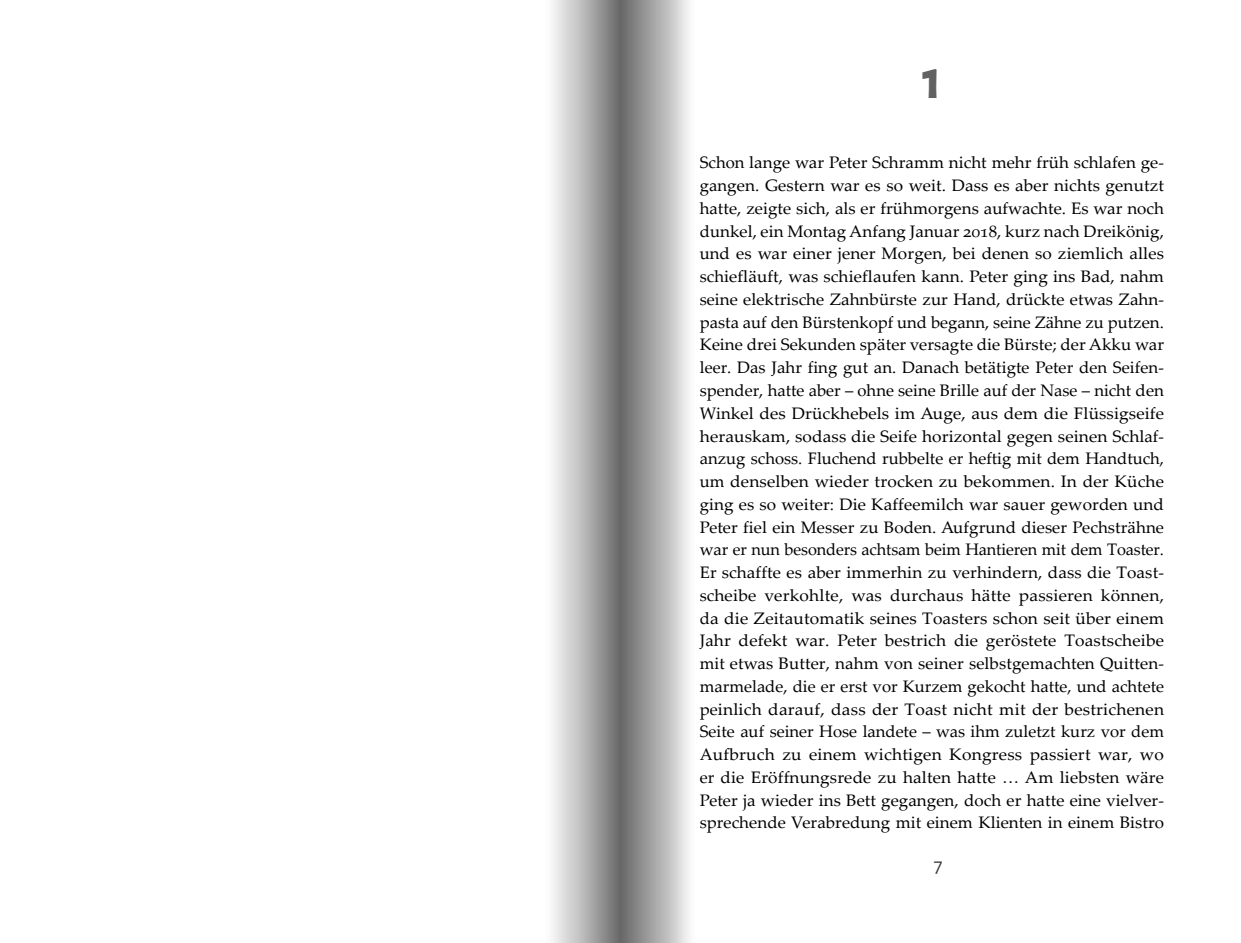
<style>
.page{position:relative;width:1241px;height:943px;background:#fff}
.page>*{position:absolute;margin:0;border:0;box-sizing:border-box;transform-origin:0 0}
.t1{font:800 49px "Alegreya Sans SC";color:#626262}
.t2{font:21px "Alegreya Sans SC";color:#3b3b3a}
.t3{font:16.62px/22.8px "Palatino Linotype";letter-spacing:.005em;color:#000;text-align:justify}
</style>
<div class="page">
<svg style="left:553px;top:0;width:136px;height:943px"></svg>
<h1 class="t1" style="left:922px;top:45px;width:20px">1</h1>
<p class="t3" style="left:699px;top:151px;width:465px">Schon lange war Peter Schramm nicht mehr früh schlafen ge&shy;gangen. Gestern war es so weit. Dass es aber nichts genutzt hatte, zeigte sich, als er frühmorgens aufwachte. Es war noch dunkel, ein Montag Anfang Januar 2018, kurz nach Dreikönig, und es war einer jener Morgen, bei denen so ziemlich alles schiefläuft, was schieflaufen kann. Peter ging ins Bad, nahm seine elektrische Zahnbürste zur Hand, drückte etwas Zahn&shy;pasta auf den Bürstenkopf und begann, seine Zähne zu putzen.<br>Keine drei Sekunden später versagte die Bürste; der Akku war leer. Das Jahr fing gut an. Danach betätigte Peter den Seifen&shy;spender, hatte aber – ohne seine Brille auf der Nase – nicht den Winkel des Drückhebels im Auge, aus dem die Flüssigseife herauskam, sodass die Seife horizontal gegen seinen Schlaf&shy;anzug schoss. Fluchend rubbelte er heftig mit dem Handtuch, um denselben wieder trocken zu bekommen. In der Küche ging es so weiter: Die Kaffeemilch war sauer geworden und Peter fiel ein Messer zu Boden. Aufgrund dieser Pechsträhne war er nun besonders achtsam beim Hantieren mit dem Toaster.<br>Er schaffte es aber immerhin zu verhindern, dass die Toast&shy;scheibe verkohlte, was durchaus hätte passieren können, da die Zeitautomatik seines Toasters schon seit über einem Jahr defekt war. Peter bestrich die geröstete Toastscheibe mit etwas Butter, nahm von seiner selbstgemachten Quitten&shy;marmelade, die er erst vor Kurzem gekocht hatte, und achtete peinlich darauf, dass der Toast nicht mit der bestrichenen Seite auf seiner Hose landete – was ihm zuletzt kurz vor dem Aufbruch zu einem wichtigen Kongress passiert war, wo er die Eröffnungsrede zu halten hatte … Am liebsten wäre Peter ja wieder ins Bett gegangen, doch er hatte eine vielver&shy;sprechende Verabredung mit einem Klienten in einem Bistro</p>
<p class="t2" style="left:933px;top:851px;width:10px">7</p>
</div>
